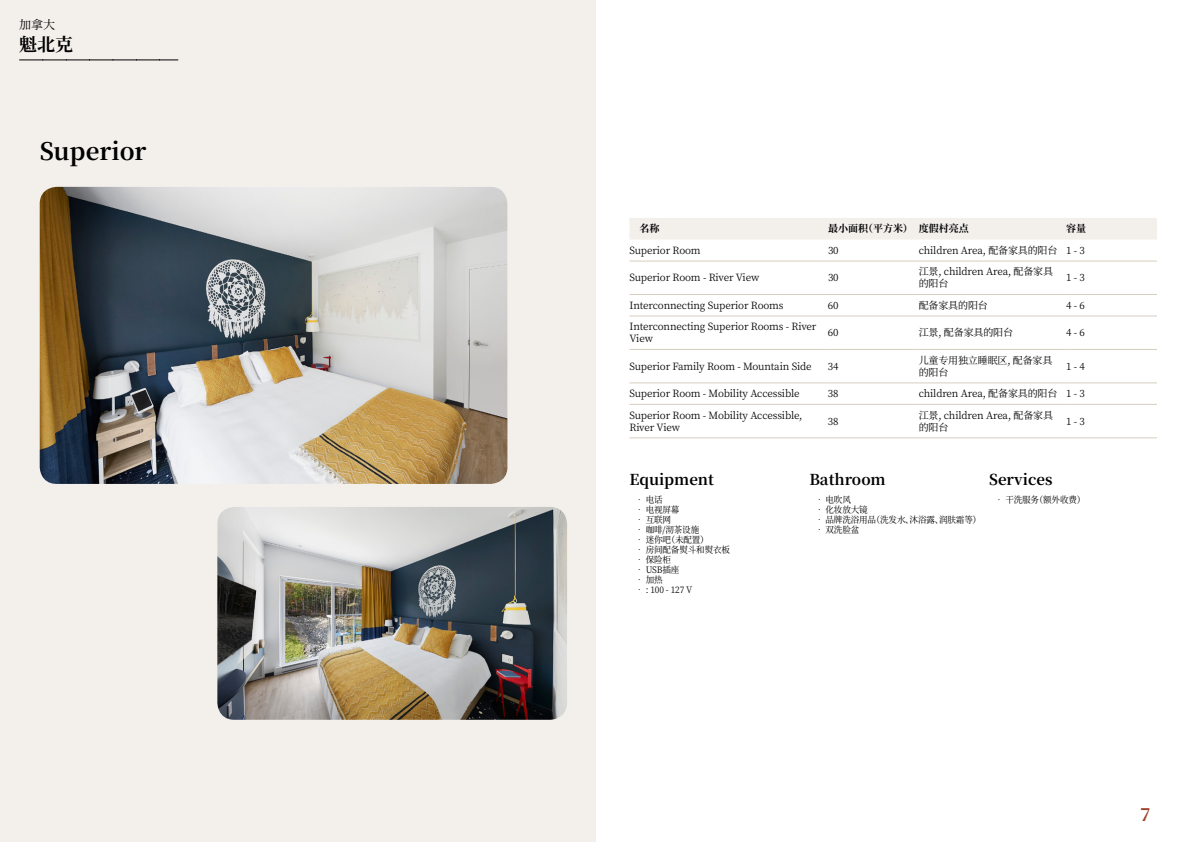
<style>
.page{position:relative;width:1191px;height:842px;background:#fff}
.page>*{position:absolute;margin:0;border:0;box-sizing:border-box;transform-origin:0 0}
.t1{font:700 24px "Noto Serif SC";color:#000}
.t2{font:700 18px "Noto Serif SC";color:#000}
.t3{font:700 18px "Noto Serif SC";color:#9d432c}
.t4{font:700 15px "Noto Serif SC";color:#000}
.t5{font:12px "Noto Serif SC";color:#000}
.t6{font:10px/12px "Noto Serif SC";letter-spacing:-.015em;color:#000}
.t7{font:700 10px "Noto Serif SC";color:#000}
.t8{font:9px "Noto Serif SC";letter-spacing:-.015em;color:#000;scale:.95 1}
</style>
<div class="page">
<div style="left:0;top:0;width:595px;height:842px;background:#f3f0ec"></div>
<img style="left:40px;top:187px;width:467px;height:297px">
<img style="left:217px;top:507px;width:350px;height:213px">
<svg style="left:20px;top:60px;width:158px;height:1px"></svg>
<div style="left:630px;top:218px;width:527px;height:22px;background:#f3f0ec"></div>
<hr style="left:629px;top:261px;width:199px;height:1px;background:#d7cdc1">
<hr style="left:828px;top:261px;width:90px;height:1px;background:#d7cdc1">
<hr style="left:918px;top:261px;width:148px;height:1px;background:#d7cdc1">
<hr style="left:1066px;top:261px;width:91px;height:1px;background:#d7cdc1">
<hr style="left:629px;top:294px;width:199px;height:1px;background:#d7cdc1">
<hr style="left:828px;top:294px;width:90px;height:1px;background:#d7cdc1">
<hr style="left:918px;top:294px;width:148px;height:1px;background:#d7cdc1">
<hr style="left:1066px;top:294px;width:91px;height:1px;background:#d7cdc1">
<hr style="left:629px;top:315px;width:199px;height:1px;background:#d7cdc1">
<hr style="left:828px;top:315px;width:90px;height:1px;background:#d7cdc1">
<hr style="left:918px;top:315px;width:148px;height:1px;background:#d7cdc1">
<hr style="left:1066px;top:315px;width:91px;height:1px;background:#d7cdc1">
<hr style="left:629px;top:349px;width:199px;height:1px;background:#d7cdc1">
<hr style="left:828px;top:349px;width:90px;height:1px;background:#d7cdc1">
<hr style="left:918px;top:349px;width:148px;height:1px;background:#d7cdc1">
<hr style="left:1066px;top:349px;width:91px;height:1px;background:#d7cdc1">
<hr style="left:629px;top:382px;width:199px;height:1px;background:#d7cdc1">
<hr style="left:828px;top:382px;width:90px;height:1px;background:#d7cdc1">
<hr style="left:918px;top:382px;width:148px;height:1px;background:#d7cdc1">
<hr style="left:1066px;top:382px;width:91px;height:1px;background:#d7cdc1">
<hr style="left:629px;top:404px;width:199px;height:1px;background:#d7cdc1">
<hr style="left:828px;top:404px;width:90px;height:1px;background:#d7cdc1">
<hr style="left:918px;top:404px;width:148px;height:1px;background:#d7cdc1">
<hr style="left:1066px;top:404px;width:91px;height:1px;background:#d7cdc1">
<hr style="left:629px;top:437px;width:199px;height:1px;background:#d7cdc1">
<hr style="left:828px;top:437px;width:90px;height:1px;background:#d7cdc1">
<hr style="left:918px;top:437px;width:148px;height:1px;background:#d7cdc1">
<hr style="left:1066px;top:437px;width:91px;height:1px;background:#d7cdc1">
<p class="t5" style="left:19px;top:17px;width:37px">加拿大</p>
<h2 class="t2" style="left:19px;top:34px;width:56px">魁北克</h2>
<h1 class="t1" style="left:40px;top:137px;width:108px">Superior</h1>
<p class="t7" style="left:639px;top:223px;width:21px">名称</p>
<p class="t7" style="left:828px;top:223px;width:142px">最小面积（平方米）度假村亮点</p>
<p class="t7" style="left:1066px;top:223px;width:21px">容量</p>
<p class="t6" style="left:629px;top:244px;width:73px">Superior Room</p>
<p class="t6" style="left:828px;top:244px;width:12px">30</p>
<p class="t6" style="left:918px;top:244px;width:168px">children Area, 配备家具的阳台 1 - 3</p>
<p class="t6" style="left:629px;top:272px;width:131px">Superior Room - River View</p>
<p class="t6" style="left:828px;top:272px;width:12px">30</p>
<p class="t6" style="left:918px;top:266px;width:136px">江景, children Area, 配备家具的阳台</p>
<p class="t6" style="left:1066px;top:272px;width:20px">1 - 3</p>
<p class="t6" style="left:629px;top:299px;width:156px">Interconnecting Superior Rooms</p>
<p class="t6" style="left:828px;top:299px;width:12px">60</p>
<p class="t6" style="left:918px;top:299px;width:71px">配备家具的阳台</p>
<p class="t6" style="left:1066px;top:299px;width:20px">4 - 6</p>
<p class="t6" style="left:629px;top:321px;width:188px">Interconnecting Superior Rooms - River<br>View</p>
<p class="t6" style="left:828px;top:327px;width:12px">60</p>
<p class="t6" style="left:918px;top:327px;width:96px">江景, 配备家具的阳台</p>
<p class="t6" style="left:1066px;top:327px;width:20px">4 - 6</p>
<p class="t6" style="left:629px;top:360px;width:184px">Superior Family Room - Mountain Side</p>
<p class="t6" style="left:828px;top:360px;width:12px">34</p>
<p class="t6" style="left:918px;top:354px;width:135px">儿童专用独立睡眠区, 配备家具的阳台</p>
<p class="t6" style="left:1066px;top:360px;width:20px">1 - 4</p>
<p class="t6" style="left:629px;top:388px;width:172px">Superior Room - Mobility Accessible</p>
<p class="t6" style="left:828px;top:388px;width:12px">38</p>
<p class="t6" style="left:918px;top:388px;width:168px">children Area, 配备家具的阳台 1 - 3</p>
<p class="t6" style="left:629px;top:409px;width:174px">Superior Room - Mobility Accessible,<br>River View</p>
<p class="t6" style="left:828px;top:415px;width:12px">38</p>
<p class="t6" style="left:918px;top:409px;width:136px">江景, children Area, 配备家具的阳台</p>
<p class="t6" style="left:1066px;top:415px;width:20px">1 - 3</p>
<h3 class="t4" style="left:629px;top:471px;width:86px">Equipment</h3>
<p class="t8" style="left:635px;top:495px;width:30px">• 电话</p>
<p class="t8" style="left:635px;top:505px;width:48px">• 电视屏幕</p>
<p class="t8" style="left:635px;top:515px;width:39px">• 互联网</p>
<p class="t8" style="left:635px;top:525px;width:69px">• 咖啡/沏茶设施</p>
<p class="t8" style="left:635px;top:535px;width:79px">• 迷你吧（未配置）</p>
<p class="t8" style="left:635px;top:545px;width:101px">• 房间配备熨斗和熨衣板</p>
<p class="t8" style="left:635px;top:555px;width:39px">• 保险柜</p>
<p class="t8" style="left:635px;top:565px;width:48px">• USB插座</p>
<p class="t8" style="left:635px;top:575px;width:30px">• 加热</p>
<p class="t8" style="left:635px;top:585px;width:62px">• : 100 - 127 V</p>
<h3 class="t4" style="left:809px;top:471px;width:78px">Bathroom</h3>
<p class="t8" style="left:815px;top:495px;width:39px">• 电吹风</p>
<p class="t8" style="left:815px;top:505px;width:57px">• 化妆放大镜</p>
<p class="t8" style="left:815px;top:515px;width:176px">• 品牌洗浴用品（洗发水、沐浴露、润肤霜等）</p>
<p class="t8" style="left:815px;top:525px;width:48px">• 双洗脸盆</p>
<h3 class="t4" style="left:989px;top:471px;width:65px">Services</h3>
<p class="t8" style="left:994px;top:495px;width:97px">• 干洗服务（额外收费）</p>
<h2 class="t3" style="left:1140px;top:804px;width:12px">7</h2>
</div>
